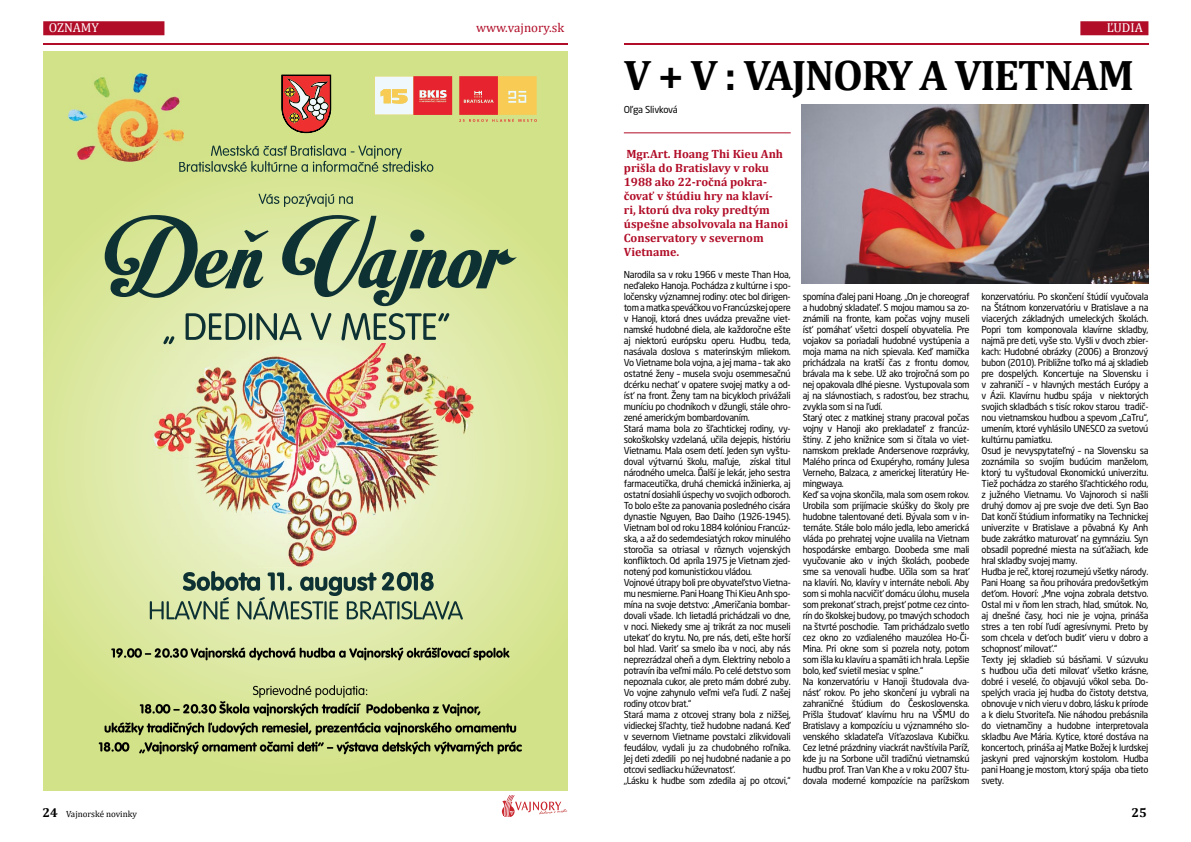
<style>
.page{position:relative;width:1191px;height:842px;background:#fff}
.page>*{position:absolute;margin:0;border:0;box-sizing:border-box;transform-origin:0 0}
.t1{font:700 43px "Cambria";letter-spacing:-.03em;color:#000}
.t2{font:13px "Cambria";color:#b10d28}
.t3{font:13px "Cambria";color:#fff}
.t4{font:700 13px "Cambria";color:#000}
.t5{font:700 12px/14px "Cambria";color:#b10d28}
.t6{font:9.5px/11px "Neo Sans W1 G";letter-spacing:-.03em;color:#000}
.t7{font:9px "Cambria";color:#000}
.s1{font-weight:700;font-size:13px}
</style>
<div class="page">
<hr style="left:43px;top:43px;width:525px;height:2px;background:#b10d28">
<hr style="left:624px;top:43px;width:524px;height:2px;background:#b10d28">
<svg style="left:502px;top:795px;width:65px;height:22px"></svg>
<div style="left:43px;top:21px;width:121px;height:14px;background:#b10d28"></div>
<div style="left:1080px;top:21px;width:68px;height:14px;background:#b10d28"></div>
<hr style="left:624px;top:133px;width:166px;height:1px;background:#b10d28">
<img style="left:44px;top:51px;width:523px;height:740px">
<svg style="left:281px;top:74px;width:50px;height:59px;background:#b76052"></svg>
<svg style="left:105px;top:215px;width:412px;height:91px;background:#9eb180"></svg>
<svg style="left:150px;top:571px;width:313px;height:49px;background:#a8b891"></svg>
<svg style="left:163px;top:336px;width:11px;height:8px"></svg>
<svg style="left:186px;top:313px;width:115px;height:27px;background:#95a888"></svg>
<svg style="left:311px;top:313px;width:20px;height:27px"></svg>
<svg style="left:341px;top:313px;width:108px;height:27px;background:#9aac89"></svg>
<svg style="left:179px;top:145px;width:254px;height:27px;background:#aabe78"></svg>
<svg style="left:259px;top:194px;width:94px;height:13px"></svg>
<svg style="left:374px;top:76px;width:78px;height:39px"></svg>
<svg style="left:459px;top:76px;width:78px;height:46px;background:#e98b54"></svg>
<img style="left:68px;top:73px;width:115px;height:88px">
<img style="left:153px;top:344px;width:322px;height:223px">
<svg style="left:111px;top:648px;width:398px;height:12px;background:#899165"></svg>
<svg style="left:140px;top:685px;width:340px;height:31px;background:#b2bd7d"></svg>
<svg style="left:105px;top:722px;width:411px;height:13px;background:#89935c"></svg>
<svg style="left:99px;top:742px;width:30px;height:10px"></svg>
<svg style="left:139px;top:741px;width:383px;height:13px;background:#8c965c"></svg>
<img style="left:801px;top:105px;width:347px;height:178px">
<h2 class="t3" style="left:49px;top:20px;width:51px">OZNAMY</h2>
<h2 class="t2" style="left:476px;top:20px;width:90px">www.vajnory.sk</h2>
<h2 class="t3" style="left:1106px;top:20px;width:38px">ĽUDIA</h2>
<h1 class="t1" style="left:624px;top:45px;width:508px">V + V : Vajnory a Vietnam</h1>
<p class="t6" style="left:624px;top:104px;width:55px">Oľga Slivková</p>
<p class="t5" style="left:624px;top:147px;width:166px">Mgr.Art. Hoang Thi Kieu Anh prišla do Bratislavy v roku<br>1988 ako 22-ročná pokra&shy;čovať v štúdiu hry na klaví-<br>ri, ktorú dva roky predtým úspešne absolvovala na Hanoi<br>Conservatory v severnom<br>Vietname.</p>
<p class="t6" style="left:624px;top:269px;width:168px">Narodila sa v roku 1966 v meste Than Hoa, neďaleko Hanoja. Pochádza z kultúrne i spo&shy;ločensky významnej rodiny: otec bol dirigen&shy;tom a matka speváčkou vo Francúzskej opere v Hanoji, ktorá dnes uvádza prevažne viet&shy;namské hudobné diela, ale každoročne ešte aj niektorú európsku operu. Hudbu, teda, nasávala doslova s materinským mliekom.<br>Vo Vietname bola vojna, a jej mama – tak ako ostatné ženy – musela svoju osemmesačnú dcérku nechať v opatere svojej matky a od&shy;ísť na front. Ženy tam na bicykloch privážali muníciu po chodníkoch v džungli, stále ohro&shy;zené americkým bombardovaním.<br>Stará mama bola zo šľachtickej rodiny, vy&shy;sokoškolsky vzdelaná, učila dejepis, históriu Vietnamu. Mala osem detí. Jeden syn vyštu&shy;doval výtvarnú školu, maľuje, získal titul národného umelca. Ďalší je lekár, jeho sestra farmaceutička, druhá chemická inžinierka, aj ostatní dosiahli úspechy vo svojich odboroch.<br>To bolo ešte za panovania posledného cisára dynastie Nguyen, Bao Daiho (1926-1945).<br>Vietnam bol od roku 1884 kolóniou Francúz&shy;ska, a až do sedemdesiatých rokov minulého storočia sa otriasal v rôznych vojenských konfliktoch. Od apríla 1975 je Vietnam zjed&shy;notený pod komunistickou vládou.<br>Vojnové útrapy boli pre obyvateľstvo Vietna&shy;mu nesmierne. Pani Hoang Thi Kieu Anh spo&shy;mína na svoje detstvo: „Američania bombar&shy;dovali všade. Ich lietadlá prichádzali vo dne, v noci. Niekedy sme aj trikrát za noc museli utekať do krytu. No, pre nás, deti, ešte horší bol hlad. Variť sa smelo iba v noci, aby nás neprezrádzal oheň a dym. Elektriny nebolo a potravín iba veľmi málo. Po celé detstvo som nepoznala cukor, ale preto mám dobré zuby.<br>Vo vojne zahynulo veľmi veľa ľudí. Z našej rodiny otcov brat.“<br>Stará mama z otcovej strany bola z nižšej, vidieckej šľachty, tiež hudobne nadaná. Keď v severnom Vietname povstalci zlikvidovali feudálov, vydali ju za chudobného roľníka.<br>Jej deti zdedili po nej hudobné nadanie a po otcovi sedliacku húževnatosť.<br>„Lásku k hudbe som zdedila aj po otcovi,“</p>
<p class="t6" style="left:802px;top:291px;width:168px">spomína ďalej pani Hoang. „On je choreograf a hudobný skladateľ. S mojou mamou sa zo&shy;známili na fronte, kam počas vojny museli ísť pomáhať všetci dospelí obyvatelia. Pre vojakov sa poriadali hudobné vystúpenia a moja mama na nich spievala. Keď mamička prichádzala na kratší čas z frontu domov, brávala ma k sebe. Už ako trojročná som po nej opakovala dlhé piesne. Vystupovala som aj na slávnostiach, s radosťou, bez strachu, zvykla som si na ľudí.<br>Starý otec z matkinej strany pracoval počas vojny v Hanoji ako prekladateľ z francúz&shy;štiny. Z jeho knižnice som si čítala vo viet&shy;namskom preklade Andersenove rozprávky, Malého princa od Exupéryho, romány Julesa Verneho, Balzaca, z americkej literatúry He&shy;mingwaya.<br>Keď sa vojna skončila, mala som osem rokov.<br>Urobila som prijímacie skúšky do školy pre hudobne talentované deti. Bývala som v in&shy;ternáte. Stále bolo málo jedla, lebo americká vláda po prehratej vojne uvalila na Vietnam hospodárske embargo. Doobeda sme mali vyučovanie ako v iných školách, poobede sme sa venovali hudbe. Učila som sa hrať na klavíri. No, klavíry v internáte neboli. Aby som si mohla nacvičiť domácu úlohu, musela som prekonať strach, prejsť potme cez cinto&shy;rín do školskej budovy, po tmavých schodoch na štvrté poschodie. Tam prichádzalo svetlo cez okno zo vzdialeného mauzólea Ho-Či-Mina. Pri okne som si pozrela noty, potom som išla ku klavíru a spamäti ich hrala. Lepšie bolo, keď svietil mesiac v splne.“<br>Na konzervatóriu v Hanoji študovala dva&shy;násť rokov. Po jeho skončení ju vybrali na zahraničné štúdium do Československa.<br>Prišla študovať klavírnu hru na VŠMU do Bratislavy a kompozíciu u významného slo&shy;venského skladateľa Víťazoslava Kubičku.<br>Cez letné prázdniny viackrát navštívila Paríž, kde ju na Sorbone učil tradičnú vietnamskú hudbu prof. Tran Van Khe a v roku 2007 štu&shy;dovala moderné kompozície na parížskom</p>
<p class="t6" style="left:981px;top:291px;width:168px">konzervatóriu. Po skončení štúdií vyučovala na Štátnom konzervatóriu v Bratislave a na viacerých základných umeleckých školách.<br>Popri tom komponovala klavírne skladby, najmä pre deti, vyše sto. Vyšli v dvoch zbier&shy;kach: Hudobné obrázky (2006) a Bronzový bubon (2010). Približne toľko má aj skladieb pre dospelých. Koncertuje na Slovensku i v zahraničí – v hlavných mestách Európy a v Ázii. Klavírnu hudbu spája v niektorých svojich skladbách s tisíc rokov starou tradič&shy;nou vietnamskou hudbou a spevom „CaTru“, umením, ktoré vyhlásilo UNESCO za svetovú kultúrnu pamiatku.<br>Osud je nevyspytateľný – na Slovensku sa zoznámila so svojím budúcim manželom, ktorý tu vyštudoval Ekonomickú univerzitu.<br>Tiež pochádza zo starého šľachtického rodu, z južného Vietnamu. Vo Vajnoroch si našli druhý domov aj pre svoje dve deti. Syn Bao Dat končí štúdium informatiky na Technickej univerzite v Bratislave a pôvabná Ky Anh bude zakrátko maturovať na gymnáziu. Syn obsadil popredné miesta na súťažiach, kde hral skladby svojej mamy.<br>Hudba je reč, ktorej rozumejú všetky národy.<br>Pani Hoang sa ňou prihovára predovšetkým deťom. Hovorí: „Mne vojna zobrala detstvo.<br>Ostal mi v ňom len strach, hlad, smútok. No, aj dnešné časy, hoci nie je vojna, prináša stres a ten robí ľudí agresívnymi. Preto by som chcela v deťoch budiť vieru v dobro a schopnosť milovať.“<br>Texty jej skladieb sú básňami. V súzvuku s hudbou učia deti milovať všetko krásne, dobré i veselé, čo objavujú vôkol seba. Do&shy;spelých vracia jej hudba do čistoty detstva, obnovuje v nich vieru v dobro, lásku k prírode a k dielu Stvoriteľa. Nie náhodou prebásnila do vietnamčiny a hudobne interpretovala skladbu Ave Mária. Kytice, ktoré dostáva na koncertoch, prináša aj Matke Božej k lurdskej jaskyni pred vajnorským kostolom. Hudba pani Hoang je mostom, ktorý spája oba tieto svety.</p>
<p class="t7" style="left:43px;top:808px;width:96px"><span class="s1">24</span> Vajnorské novinky</p>
<h2 class="t4" style="left:1131px;top:803px;width:17px">25</h2>
</div>
